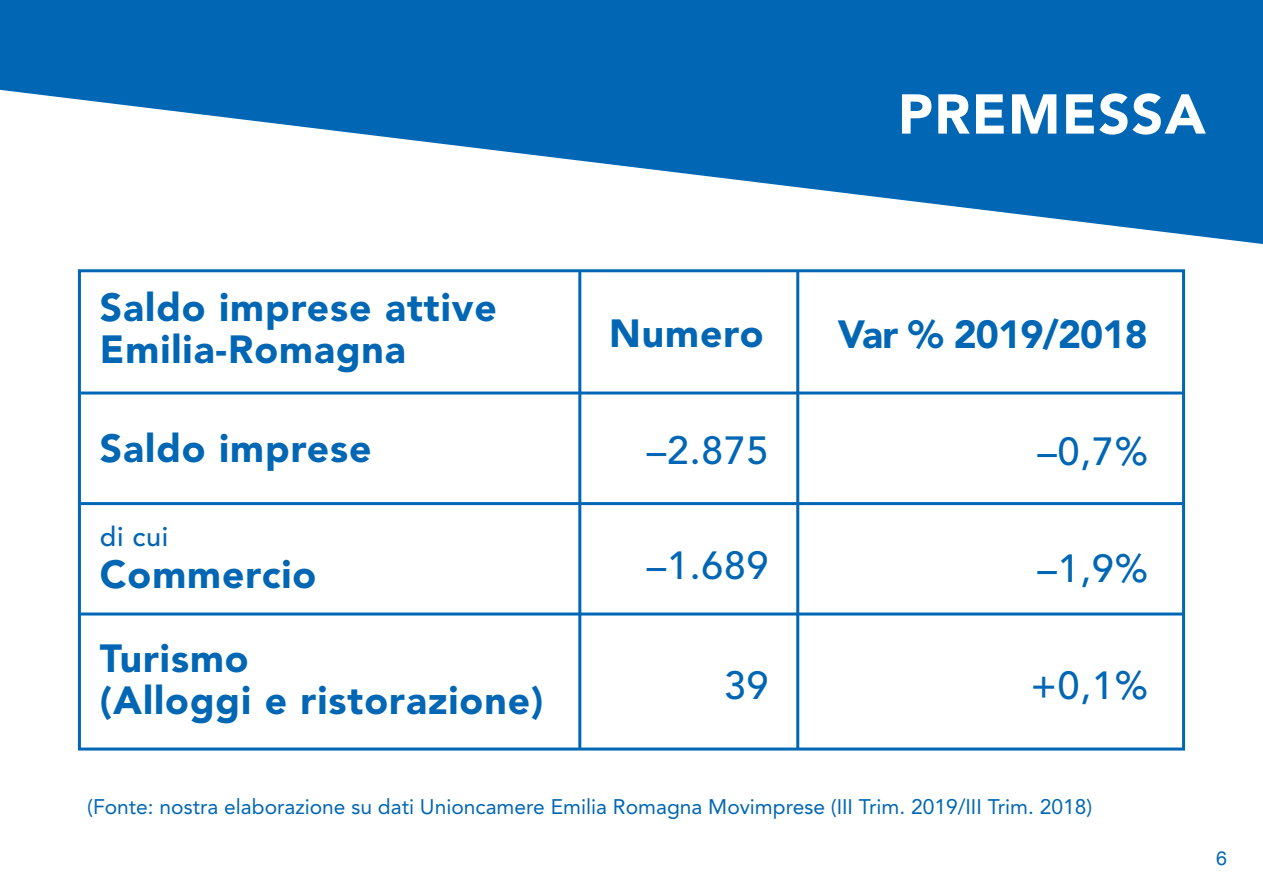
<style>
.page{position:relative;width:1263px;height:893px;background:#fff}
.page>*{position:absolute;margin:0;border:0;box-sizing:border-box;transform-origin:0 0}
.t1{font:900 55.5px "Avenir";letter-spacing:.025em;color:#fff}
.t2{font:900 39px/42px "Avenir";letter-spacing:.025em;color:#0166b3}
.t3{font:500 39px "Avenir";letter-spacing:.025em;color:#0166b3}
.t4{font:900 39px "Avenir";letter-spacing:-.02em;color:#0166b3}
.t5{font:500 27px "Avenir";color:#0166b3}
.t6{font:21px "Avenir";color:#0166b3}
.t7{font:19.5px "Helvetica Neue";color:#0166b3}
</style>
<div class="page">
<div style="left:78px;top:269px;width:1107px;height:481px;border:3px solid #0166b3"></div>
<svg style="left:0;top:0;width:1263px;height:244px;fill:#0166b3"></svg>
<hr style="left:578px;top:270px;width:3px;height:478px;background:#0166b3">
<hr style="left:796px;top:270px;width:3px;height:478px;background:#0166b3">
<hr style="left:81px;top:391px;width:1103px;height:3px;background:#0166b3">
<hr style="left:81px;top:502px;width:1103px;height:3px;background:#0166b3">
<hr style="left:81px;top:612px;width:1103px;height:3px;background:#0166b3">
<p class="t1" style="left:898px;top:81px;width:309px">PREMESSA</p>
<p class="t2" style="left:100px;top:286px;width:398px">Saldo imprese attive<br>Emilia-Romagna</p>
<p class="t2" style="left:100px;top:427px;width:273px">Saldo imprese</p>
<p class="t5" style="left:100px;top:521px;width:70px">di cui</p>
<p class="t2" style="left:100px;top:553px;width:218px">Commercio</p>
<p class="t2" style="left:100px;top:637px;width:150px">Turismo</p>
<p class="t2" style="left:100px;top:679px;width:445px">(Alloggi e ristorazione)</p>
<p class="t2" style="left:609px;top:312px;width:156px">Numero</p>
<p class="t3" style="left:647px;top:428px;width:123px">–2.875</p>
<p class="t3" style="left:647px;top:543px;width:123px">–1.689</p>
<p class="t3" style="left:724px;top:663px;width:46px">39</p>
<p class="t4" style="left:838px;top:311px;width:312px">Var % 2019/2018</p>
<p class="t3" style="left:1037px;top:429px;width:112px">–0,7%</p>
<p class="t3" style="left:1037px;top:546px;width:112px">–1,9%</p>
<p class="t3" style="left:1031px;top:663px;width:119px">+0,1%</p>
<p class="t6" style="left:87px;top:795px;width:1007px">(Fonte: nostra elaborazione su dati Unioncamere Emilia Romagna Movimprese (III Trim. 2019/III Trim. 2018)</p>
<p class="t7" style="left:1216px;top:844px;width:12px">6</p>
</div>
